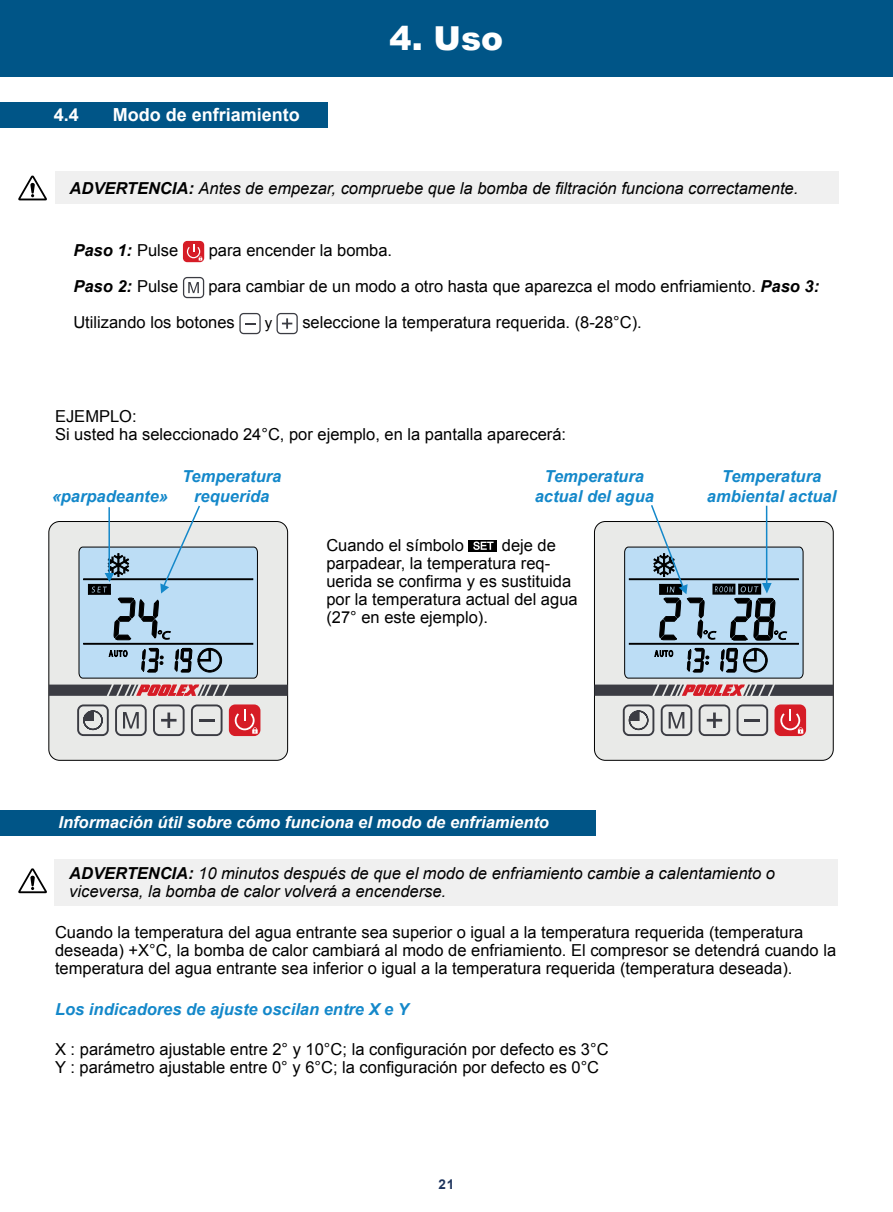
<style>
.page{position:relative;width:893px;height:1212px;background:#fff}
.page>*{position:absolute;margin:0;border:0;box-sizing:border-box;transform-origin:0 0}
.t1{font:900 33px "Arial";color:#fff}
.t2{font:700 18px "Arial";color:#fff}
.t3{font:16.5px/18px "Arial";color:#000}
.t4{font:italic 16.5px/18px "Arial";color:#000}
.t5{font:italic 700 16.5px/19.8px "Arial";color:#1488ca;text-align:center}
.t6{font:italic 700 16.5px "Arial";color:#fff}
.t7{font:italic 700 16.5px "Arial";color:#000}
.t8{font:15px "Arial";color:#000}
.t9{font:700 13.5px "Arial";color:#1f355e}
.s1{font-weight:700}
.s2{font-weight:400;font-style:normal}
.s3{font-weight:700;font-style:italic}
</style>
<div class="page">
<div style="left:0;top:0;width:893px;height:77px;background:#005587"></div>
<div style="left:0;top:810px;width:595px;height:26px;background:#005587"></div>
<div style="left:183px;top:241px;width:21px;height:21px;background:#d61c26;border-radius:4px"></div>
<svg style="left:187px;top:244px;width:15px;height:17px"></svg>
<svg style="left:183px;top:277px;width:21px;height:21px"></svg>
<svg style="left:239px;top:313px;width:22px;height:21px"></svg>
<svg style="left:276px;top:313px;width:22px;height:21px"></svg>
<div style="left:469px;top:540px;width:28px;height:11px;background:#000"></div>
<svg style="left:473px;top:541px;width:21px;height:9px"></svg>
<div style="left:55px;top:172px;width:784px;height:32px;background:#f0f0f0"></div>
<svg style="left:18px;top:175px;width:29px;height:25px"></svg>
<div style="left:0;top:102px;width:327px;height:26px;background:#005587"></div>
<div style="left:49px;top:521px;width:239px;height:239px;background:#e9eae8;border-radius:11px"></div>
<div style="left:49px;top:521px;width:239px;height:239px;border:1px solid #000;border-radius:11px"></div>
<svg style="left:115px;top:704px;width:32px;height:32px"></svg>
<svg style="left:153px;top:704px;width:32px;height:32px"></svg>
<svg style="left:191px;top:704px;width:32px;height:32px"></svg>
<hr style="left:199px;top:719px;width:15px;height:3px;background:#3b3c43">
<svg style="left:77px;top:704px;width:32px;height:32px"></svg>
<div style="left:229px;top:704px;width:31px;height:32px;background:#d61c26;border-radius:6px"></div>
<svg style="left:49px;top:684px;width:239px;height:12px;background:#78575d"></svg>
<svg style="left:235px;top:709px;width:23px;height:25px"></svg>
<div style="left:594px;top:521px;width:239px;height:239px;background:#e9eae8;border-radius:11px"></div>
<div style="left:594px;top:521px;width:239px;height:239px;border:1px solid #000;border-radius:11px"></div>
<svg style="left:661px;top:704px;width:31px;height:32px"></svg>
<svg style="left:699px;top:704px;width:31px;height:32px"></svg>
<svg style="left:737px;top:704px;width:31px;height:32px"></svg>
<hr style="left:745px;top:719px;width:15px;height:3px;background:#3b3c43">
<svg style="left:623px;top:704px;width:31px;height:32px"></svg>
<div style="left:774px;top:704px;width:32px;height:32px;background:#d61c26;border-radius:6px"></div>
<svg style="left:594px;top:684px;width:239px;height:12px;background:#78575d"></svg>
<svg style="left:780px;top:709px;width:23px;height:25px"></svg>
<svg style="left:624px;top:505px;width:179px;height:173px"></svg>
<svg style="left:79px;top:505px;width:179px;height:173px"></svg>
<div style="left:54px;top:859px;width:784px;height:47px;background:#f0f0f0"></div>
<svg style="left:18px;top:868px;width:29px;height:25px"></svg>
<p class="t2" style="left:54px;top:103px;width:27px">4.4</p>
<p class="t2" style="left:113px;top:103px;width:189px">Modo de enfriamiento</p>
<h1 class="t1" style="left:390px;top:14px;width:115px">4. Uso</h1>
<p class="t4" style="left:70px;top:180px;width:730px"><span class="s1">ADVERTENCIA:</span> Antes de empezar, compruebe que la bomba de filtración funciona correctamente.</p>
<p class="t7" style="left:73px;top:239px;width:106px">Paso 1: <span class="s2">Pulse</span></p>
<p class="t3" style="left:209px;top:241px;width:185px">para encender la bomba.</p>
<p class="t7" style="left:73px;top:275px;width:106px">Paso 2: <span class="s2">Pulse</span></p>
<p class="t3" style="left:73px;top:268px;width:747px;line-height:36px;text-indent:135px">para cambiar de un modo a otro hasta que aparezca el modo enfriamiento. <span class="s3">Paso 3:<br></span>Utilizando los botones</p>
<p class="t8" style="left:265px;top:313px;width:9px">y</p>
<p class="t3" style="left:302px;top:313px;width:341px">seleccione la temperatura requerida. (8-28°C).</p>
<p class="t3" style="left:55px;top:407px;width:513px">EJEMPLO:<br>Si usted ha seleccionado 24°C, por ejemplo, en la pantalla aparecerá:</p>
<p class="t5" style="left:182px;top:467px;width:101px">Temperatura</p>
<p class="t5" style="left:52px;top:487px;width:118px">«parpadeante»</p>
<p class="t5" style="left:194px;top:487px;width:77px">requerida</p>
<p class="t5" style="left:535px;top:467px;width:121px">Temperatura actual del agua</p>
<p class="t5" style="left:707px;top:467px;width:131px">Temperatura ambiental actual</p>
<p class="t3" style="left:326px;top:537px;width:139px">Cuando el símbolo</p>
<p class="t3" style="left:326px;top:537px;width:253px;text-indent:175px">deje de parpadear, la temperatura req&shy;uerida se confirma y es sustituida por la temperatura actual del agua (27° en este ejemplo).</p>
<p class="t6" style="left:58px;top:811px;width:492px">Información útil sobre cómo funciona el modo de enfriamiento</p>
<p class="t4" style="left:69px;top:865px;width:707px"><span class="s1">ADVERTENCIA:</span> 10 minutos después de que el modo de enfriamiento cambie a calentamiento o viceversa, la bomba de calor volverá a encenderse.</p>
<p class="t3" style="left:55px;top:923px;width:783px">Cuando la temperatura del agua entrante sea superior o igual a la temperatura requerida (temperatura deseada) +X°C, la bomba de calor cambiará al modo de enfriamiento. El compresor se detendrá cuando la temperatura del agua entrante sea inferior o igual a la temperatura requerida (temperatura deseada).</p>
<p class="t5" style="left:55px;top:999px;width:355px">Los indicadores de ajuste oscilan entre X e Y</p>
<p class="t3" style="left:55px;top:1040px;width:555px">X : parámetro ajustable entre 2° y 10°C; la configuración por defecto es 3°C<br>Y : parámetro ajustable entre 0° y 6°C; la configuración por defecto es 0°C</p>
<p class="t9" style="left:439px;top:1176px;width:17px">21</p>
</div>
